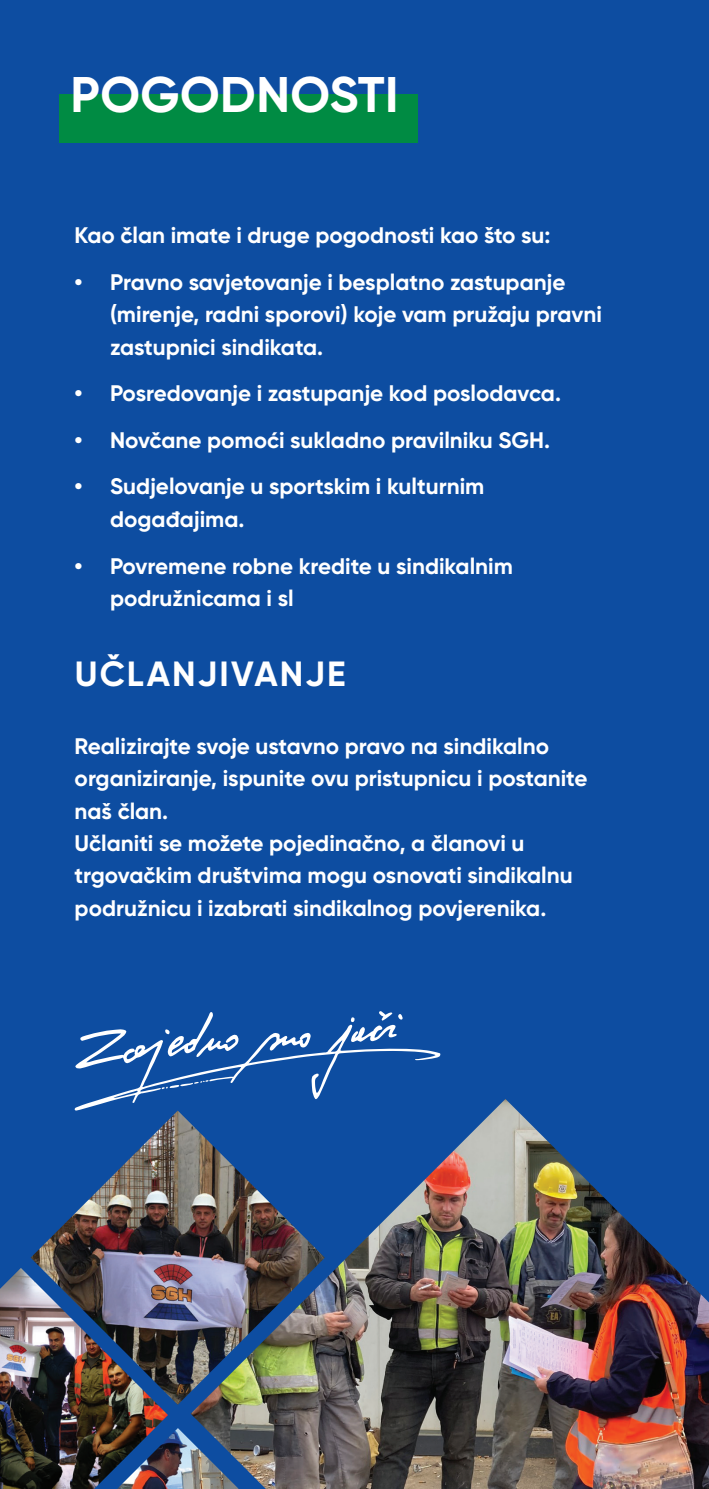
<style>
.page{position:relative;width:709px;height:1489px;background:#fff}
.page>*{position:absolute;margin:0;border:0;box-sizing:border-box;transform-origin:0 0}
.t1{font:700 50px "Gilroy";letter-spacing:.01em;color:#fff}
.t2{font:700 35px "Gilroy";letter-spacing:.06em;color:#fff}
.t3{font:700 22.5px/32.5px "Gilroy";color:#fff}
</style>
<div class="page">
<div style="left:0;top:0;width:709px;height:1488px;background:#0d4da1"></div>
<div style="left:60px;top:94px;width:358px;height:48px;background:#008b43"></div>
<svg style="left:74px;top:1011px;width:367px;height:99px"></svg>
<img style="left:31px;top:1110px;width:160px;height:294px">
<img style="left:0;top:1267px;width:168px;height:221px">
<img style="left:191px;top:1098px;width:518px;height:390px">
<img style="left:117px;top:1427px;width:122px;height:61px">
<h1 class="t1" style="left:71px;top:63px;width:329px">POGODNOSTI</h1>
<p class="t3" style="left:75px;top:219px;width:477px">Kao član imate i druge pogodnosti kao što su:</p>
<p class="t3" style="left:110px;top:265px;width:493px;text-indent:-35px">• Pravno savjetovanje i besplatno zastupanje (mirenje, radni sporovi) koje vam pružaju pravni zastupnici sindikata.</p>
<p class="t3" style="left:75px;top:377px;width:488px">• Posredovanje i zastupanje kod poslodavca.</p>
<p class="t3" style="left:75px;top:423px;width:477px">• Novčane pomoći sukladno pravilniku SGH.</p>
<p class="t3" style="left:110px;top:470px;width:376px;text-indent:-35px">• Sudjelovanje u sportskim i kulturnim događajima.</p>
<p class="t3" style="left:110px;top:549px;width:404px;text-indent:-35px">• Povremene robne kredite u sindikalnim podružnicama i sl</p>
<h2 class="t2" style="left:75px;top:652px;width:272px">UČLANJIVANJE</h2>
<p class="t3" style="left:75px;top:729px;width:514px">Realizirajte svoje ustavno pravo na sindikalno organiziranje, ispunite ovu pristupnicu i postanite naš član.<br>Učlaniti se možete pojedinačno, a članovi u trgovačkim društvima mogu osnovati sindikalnu podružnicu i izabrati sindikalnog povjerenika.</p>
</div>
